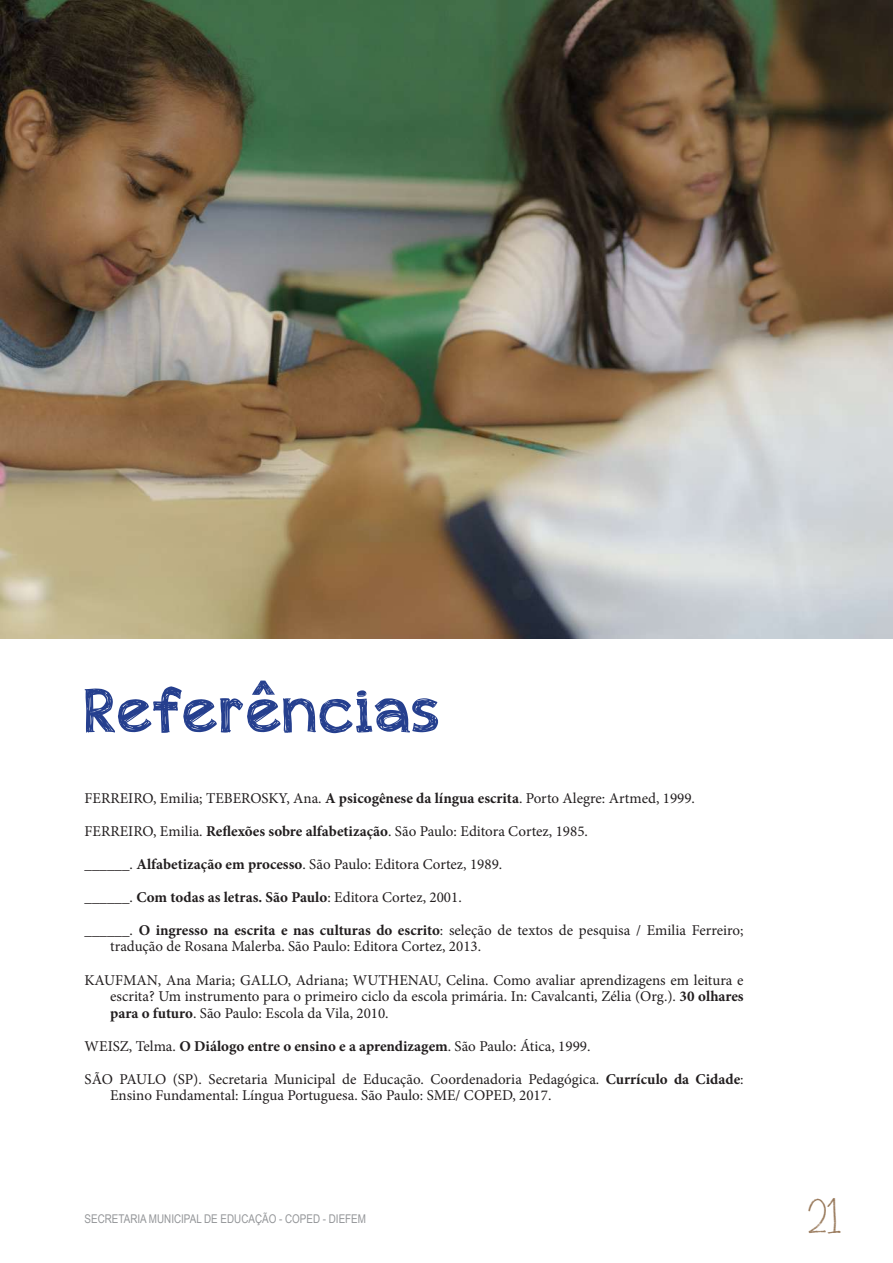
<style>
.page{position:relative;width:893px;height:1263px;background:#fff}
.page>*{position:absolute;margin:0;border:0;box-sizing:border-box;transform-origin:0 0}
.t1{font:60px "appleberry";letter-spacing:.03em;color:#253f8e}
.t2{font:45px "Rudiment";color:#927151}
.t3{font:15px/16.5px "Minion Pro";color:#221e1f}
.t4{font:700 15px "Minion Pro";color:#221e1f}
.t5{font:12px "Arial Narrow";color:#939598}
.s1{font-weight:700}
.s2{font-weight:400}
</style>
<div class="page">
<img style="left:0;top:0;width:893px;height:638px">
<h1 class="t1" style="left:85px;top:668px;width:357px">Referências</h1>
<p class="t3" style="left:85px;top:790px;width:612px">FERREIRO, Emilia; TEBEROSKY, Ana. <span class="s1">A psicogênese da língua escrita</span>. Porto Alegre: Artmed, 1999.</p>
<p class="t3" style="left:85px;top:823px;width:505px">FERREIRO, Emilia. <span class="s1">Reflexões sobre alfabetização</span>. São Paulo: Editora Cortez, 1985.</p>
<p class="t3" style="left:85px;top:856px;width:419px">______. <span class="s1">Alfabetização em processo</span>. São Paulo: Editora Cortez, 1989.</p>
<p class="t3" style="left:85px;top:889px;width:379px">______. <span class="s1">Com todas as letras. São Paulo</span>: Editora Cortez, 2001.</p>
<p class="t3" style="left:110px;top:922px;width:635px;text-indent:-26px">______. <span class="s1">O ingresso na escrita e nas culturas do escrito</span>: seleção de textos de pesquisa / Emilia Ferreiro; tradução de Rosana Malerba. São Paulo: Editora Cortez, 2013.</p>
<p class="t3" style="left:110px;top:971px;width:635px;text-align:justify;text-indent:-26px">KAUFMAN, Ana Maria; GALLO, Adriana; WUTHENAU, Celina. Como avaliar aprendizagens em leitura e escrita? Um instrumento para o primeiro ciclo da escola primária. In: Cavalcanti, Zélia (Org.). <span class="s1">30 olhares para o futuro</span>. São Paulo: Escola da Vila, 2010.</p>
<p class="t4" style="left:85px;top:1035px;width:507px"><span class="s2">WEISZ, Telma.</span> O Diálogo entre o ensino e a aprendizagem<span class="s2">. São Paulo: Ática, 1999.</span></p>
<p class="t3" style="left:110px;top:1071px;width:635px;text-indent:-26px">SÃO PAULO (SP). Secretaria Municipal de Educação. Coordenadoria Pedagógica. <span class="s1">Currículo da Cidade</span>:<br>Ensino Fundamental: Língua Portuguesa. São Paulo: SME/ COPED, 2017.</p>
<p class="t5" style="left:85px;top:1210px;width:283px">SECRETARIA MUNICIPAL DE EDUCAÇÃO - COPED - DIEFEM</p>
<h2 class="t2" style="left:808px;top:1194px;width:35px">21</h2>
</div>
